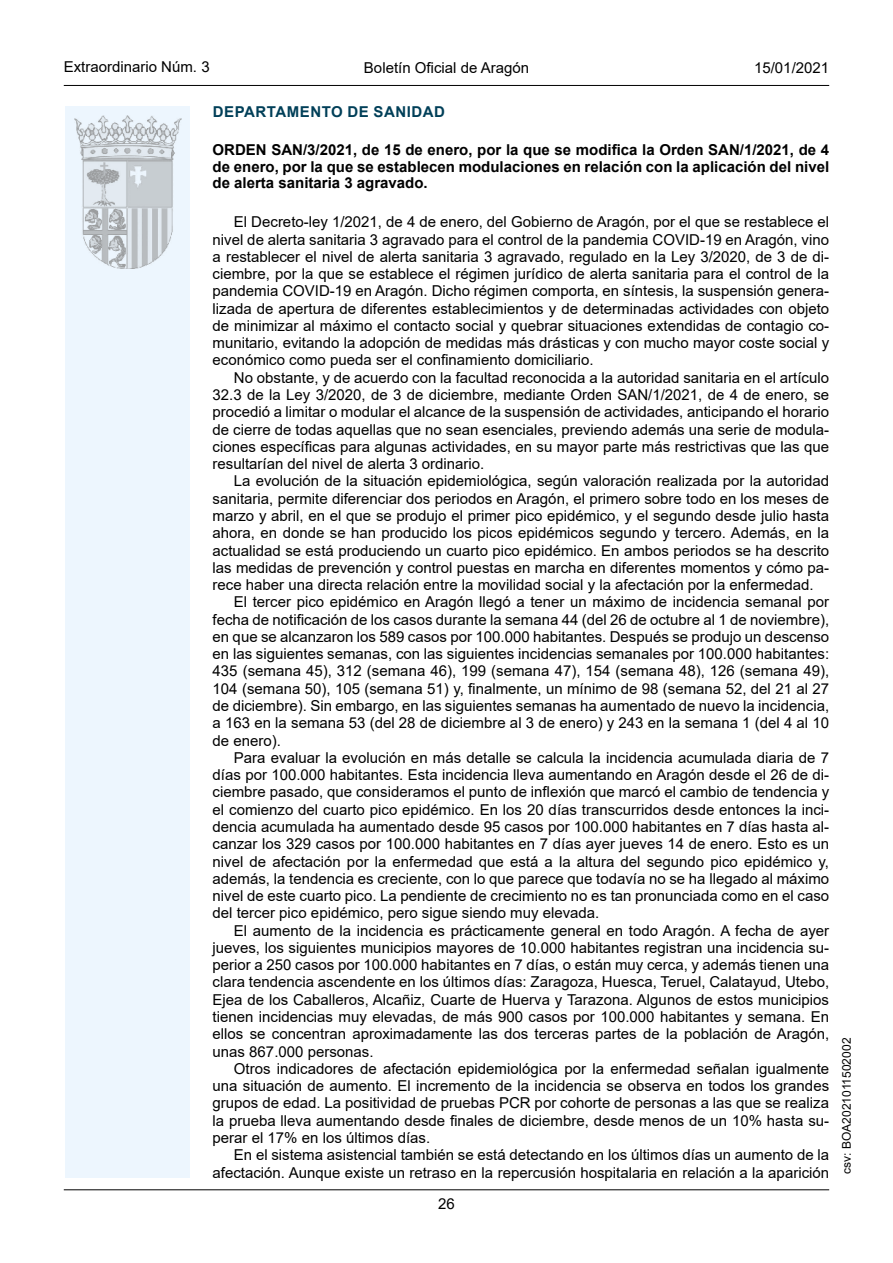
<style>
.page{position:relative;width:893px;height:1263px;background:#fff}
.page>*{position:absolute;margin:0;border:0;box-sizing:border-box;transform-origin:0 0}
.inicio_de_parrafo{font:15px/17.2px "Arial";color:#000;text-align:justify}
.Titulo_text{font:700 15px/16.5px "Arial";color:#000;text-align:justify}
.estilo_head-c{font:15px "Arial";color:#000}
.emisor_text{font:700 15px "Arial";letter-spacing:.035em;color:#003f58}
.estilo_head-i{font:15px "Arial";color:#000}
.estilo_head-d{font:15px "Arial";color:#000}
.estilo_head-i-2{font:12px "Arial";color:#000}
</style>
<div class="page">
<hr style="left:64px;top:1189px;width:765px;height:1px;background:#000">
<hr style="left:64px;top:85px;width:765px;height:1px;background:#000">
<div style="left:65px;top:106px;width:125px;height:1072px;background:#edf6fe"></div>
<img style="left:75px;top:115px;width:106px;height:153px">
<p class="estilo_head-i" style="left:64px;top:57px;width:147px">Extraordinario Núm. 3</p>
<p class="estilo_head-c" style="left:364px;top:57px;width:167px">Boletín Oficial de Aragón</p>
<p class="estilo_head-d" style="left:754px;top:57px;width:77px">15/01/2021</p>
<p class="emisor_text" style="left:213px;top:101px;width:234px">DEPARTAMENTO DE SANIDAD</p>
<p class="Titulo_text" style="left:213px;top:142px;width:618px">ORDEN SAN/3/2021, de 15 de enero, por la que se modifica la Orden SAN/1/2021, de 4 de enero, por la que se establecen modulaciones en relación con la aplicación del nivel de alerta sanitaria 3 agravado.</p>
<p class="inicio_de_parrafo" style="left:213px;top:213px;width:618px;text-indent:21px">El Decreto-ley 1/2021, de 4 de enero, del Gobierno de Aragón, por el que se restablece el nivel de alerta sanitaria 3 agravado para el control de la pandemia COVID-19 en Aragón, vino a restablecer el nivel de alerta sanitaria 3 agravado, regulado en la Ley 3/2020, de 3 de di&shy;ciembre, por la que se establece el régimen jurídico de alerta sanitaria para el control de la pandemia COVID-19 en Aragón. Dicho régimen comporta, en síntesis, la suspensión genera&shy;lizada de apertura de diferentes establecimientos y de determinadas actividades con objeto de minimizar al máximo el contacto social y quebrar situaciones extendidas de contagio co&shy;munitario, evitando la adopción de medidas más drásticas y con mucho mayor coste social y económico como pueda ser el confinamiento domiciliario.</p>
<p class="inicio_de_parrafo" style="left:213px;top:369px;width:618px;text-indent:21px">No obstante, y de acuerdo con la facultad reconocida a la autoridad sanitaria en el artículo 32.3 de la Ley 3/2020, de 3 de diciembre, mediante Orden SAN/1/2021, de 4 de enero, se procedió a limitar o modular el alcance de la suspensión de actividades, anticipando el horario de cierre de todas aquellas que no sean esenciales, previendo además una serie de modula&shy;ciones específicas para algunas actividades, en su mayor parte más restrictivas que las que resultarían del nivel de alerta 3 ordinario.</p>
<p class="inicio_de_parrafo" style="left:213px;top:472px;width:618px;text-indent:21px">La evolución de la situación epidemiológica, según valoración realizada por la autoridad sanitaria, permite diferenciar dos periodos en Aragón, el primero sobre todo en los meses de marzo y abril, en el que se produjo el primer pico epidémico, y el segundo desde julio hasta ahora, en donde se han producido los picos epidémicos segundo y tercero. Además, en la actualidad se está produciendo un cuarto pico epidémico. En ambos periodos se ha descrito las medidas de prevención y control puestas en marcha en diferentes momentos y cómo pa&shy;rece haber una directa relación entre la movilidad social y la afectación por la enfermedad.</p>
<p class="inicio_de_parrafo" style="left:213px;top:593px;width:618px;text-indent:21px">El tercer pico epidémico en Aragón llegó a tener un máximo de incidencia semanal por fecha de notificación de los casos durante la semana 44 (del 26 de octubre al 1 de noviembre), en que se alcanzaron los 589 casos por 100. 000 habitantes. Después se produjo un descenso en las siguientes semanas, con las siguientes incidencias semanales por 100.000 habitantes:<br>435 (semana 45), 312 (semana 46), 199 (semana 47), 154 (semana 48), 126 (semana 49), 104 (semana 50), 105 (semana 51) y, finalmente, un mínimo de 98 (semana 52, del 21 al 27 de diciembre). Sin embargo, en las siguientes semanas ha aumentado de nuevo la incidencia, a 163 en la semana 53 (del 28 de diciembre al 3 de enero) y 243 en la semana 1 (del 4 al 10 de enero).</p>
<p class="inicio_de_parrafo" style="left:213px;top:749px;width:618px;text-indent:21px">Para evaluar la evolución en más detalle se calcula la incidencia acumulada diaria de 7 días por 100.000 habitantes. Esta incidencia lleva aumentando en Aragón desde el 26 de di&shy;ciembre pasado, que consideramos el punto de inflexión que marcó el cambio de tendencia y el comienzo del cuarto pico epidémico. En los 20 días transcurridos desde entonces la inci&shy;dencia acumulada ha aumentado desde 95 casos por 100.000 habitantes en 7 días hasta al&shy;canzar los 329 casos por 100.000 habitantes en 7 días ayer jueves 14 de enero. Esto es un nivel de afectación por la enfermedad que está a la altura del segundo pico epidémico y, además, la tendencia es creciente, con lo que parece que todavía no se ha llegado al máximo nivel de este cuarto pico. La pendiente de crecimiento no es tan pronunciada como en el caso del tercer pico epidémico, pero sigue siendo muy elevada.</p>
<p class="inicio_de_parrafo" style="left:213px;top:922px;width:618px;text-indent:21px">El aumento de la incidencia es prácticamente general en todo Aragón. A fecha de ayer jueves, los siguientes municipios mayores de 10.000 habitantes registran una incidencia su&shy;perior a 250 casos por 100.000 habitantes en 7 días, o están muy cerca, y además tienen una clara tendencia ascendente en los últimos días: Zaragoza, Huesca, Teruel, Calatayud, Utebo, Ejea de los Caballeros, Alcañiz, Cuarte de Huerva y Tarazona. Algunos de estos municipios tienen incidencias muy elevadas, de más 900 casos por 100.000 habitantes y semana. En ellos se concentran aproximadamente las dos terceras partes de la población de Aragón, unas 867.000 personas.</p>
<p class="inicio_de_parrafo" style="left:213px;top:1060px;width:618px;text-indent:21px">Otros indicadores de afectación epidemiológica por la enfermedad señalan igualmente una situación de aumento. El incremento de la incidencia se observa en todos los grandes grupos de edad. La positividad de pruebas PCR por cohorte de personas a las que se realiza la prueba lleva aumentando desde finales de diciembre, desde menos de un 10% hasta su&shy;perar el 17% en los últimos días.</p>
<p class="inicio_de_parrafo" style="left:213px;top:1146px;width:618px;text-align:right">En el sistema asistencial también se está detectando en los últimos días un aumento de la afectación. Aunque existe un retraso en la repercusión hospitalaria en relación a la aparición</p>
<p class="inicio_de_parrafo" style="left:438px;top:1195px;width:18px">26</p>
<p class="estilo_head-i-2" style="left:838px;top:1174px;width:137px;rotate:-90deg">csv: BOA2021011502002</p>
</div>
